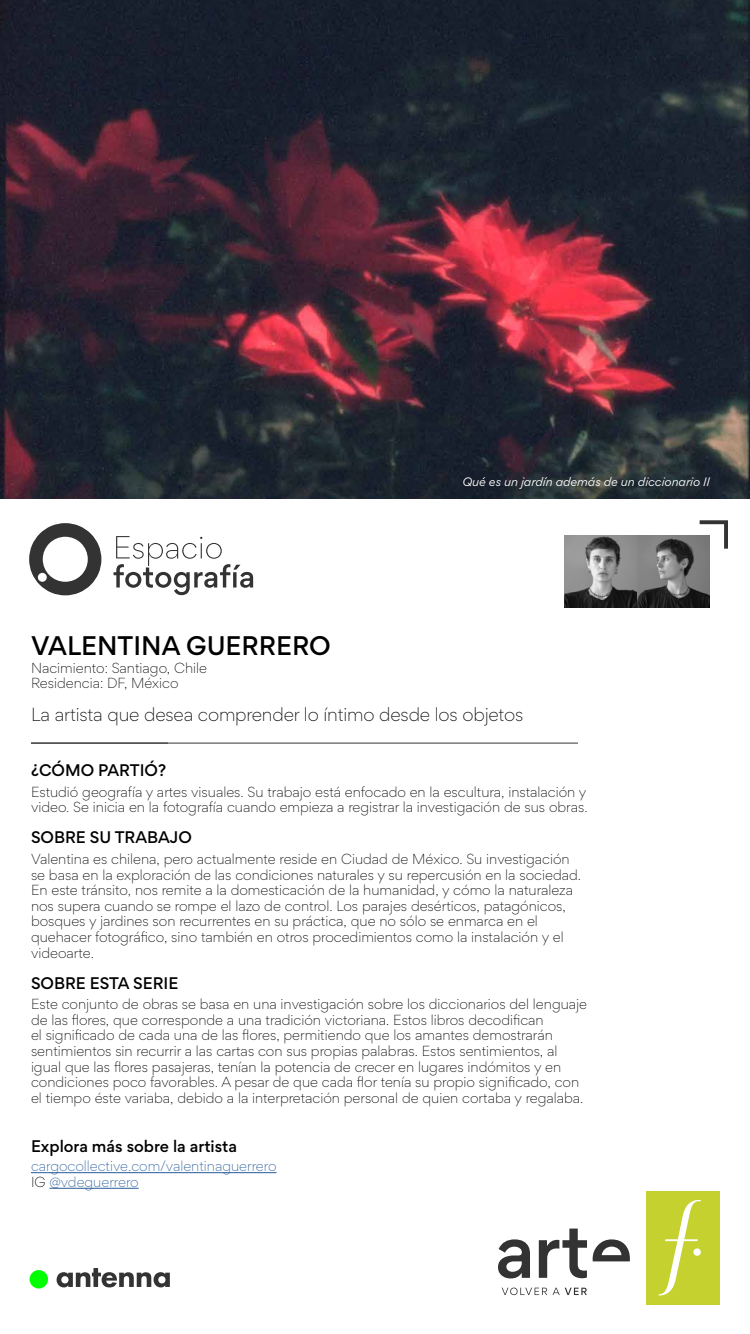
<style>
.page{position:relative;width:750px;height:1334px;background:#fff}
.page>*{position:absolute;margin:0;border:0;box-sizing:border-box;transform-origin:0 0}
.t1{font:500 24px "Gordita";color:#000}
.t2{font:300 17px "Gordita";letter-spacing:-.01em;color:#000}
.t3{font:500 15px "Gordita";color:#000}
.t4{font:300 13px/15.6px "Gordita";color:#000}
.t5{font:300 13px/15.6px "Gordita";color:#275b9b}
.t6{font:italic 11px "Gordita";color:#fff}
.s1{color:#000}
</style>
<div class="page">
<img style="left:0;top:0;width:750px;height:499px">
<svg style="left:57px;top:1268px;width:113px;height:19px"></svg>
<div style="left:30px;top:1270px;width:18px;height:19px;background:#0f0;border-radius:50%"></div>
<svg style="left:498px;top:1239px;width:32px;height:39px"></svg>
<svg style="left:539px;top:1229px;width:48px;height:49px"></svg>
<svg style="left:593px;top:1239px;width:37px;height:22px"></svg>
<div style="left:646px;top:1191px;width:73px;height:113px;background:#c4d12e"></div>
<svg style="left:659px;top:1200px;width:42px;height:95px"></svg>
<svg style="left:502px;top:1288px;width:85px;height:7px"></svg>
<svg style="left:29px;top:523px;width:72px;height:72px"></svg>
<svg style="left:114px;top:536px;width:139px;height:59px"></svg>
<hr style="left:31px;top:743px;width:547px;height:1px;background:#333">
<svg style="left:700px;top:520px;width:28px;height:29px"></svg>
<hr style="left:31px;top:1172px;width:246px;height:1px;background:#275b9b">
<hr style="left:49px;top:1188px;width:90px;height:1px;background:#275b9b">
<img style="left:564px;top:535px;width:146px;height:73px">
<p class="t6" style="left:462px;top:474px;width:249px">Qué es un jardín además de un diccionario II</p>
<h1 class="t1" style="left:31px;top:627px;width:301px">VALENTINA GUERRERO</h1>
<p class="t4" style="left:31px;top:659px;width:178px">Nacimiento: Santiago, Chile<br>Residencia: DF, México</p>
<h2 class="t2" style="left:31px;top:702px;width:494px">La artista que desea comprender lo íntimo desde los objetos</h2>
<p class="t3" style="left:31px;top:759px;width:137px">¿CÓMO PARTIÓ?</p>
<p class="t4" style="left:31px;top:783px;width:558px">Estudió geografía y artes visuales. Su trabajo está enfocado en la escultura, instalación y video. Se inicia en la fotografía cuando empieza a registrar la investigación de sus obras.</p>
<p class="t3" style="left:31px;top:826px;width:162px">SOBRE SU TRABAJO</p>
<p class="t4" style="left:31px;top:851px;width:552px">Valentina es chilena, pero actualmente reside en Ciudad de México. Su investigación se basa en la exploración de las condiciones naturales y su repercusión en la sociedad.<br>En este tránsito, nos remite a la domesticación de la humanidad, y cómo la naturaleza nos supera cuando se rompe el lazo de control. Los parajes desérticos, patagónicos, bosques y jardines son recurrentes en su práctica, que no sólo se enmarca en el quehacer fotográfico, sino también en otros procedimientos como la instalación y el videoarte.</p>
<p class="t3" style="left:31px;top:972px;width:149px">SOBRE ESTA SERIE</p>
<p class="t4" style="left:31px;top:996px;width:558px">Este conjunto de obras se basa en una investigación sobre los diccionarios del lenguaje de las flores, que corresponde a una tradición victoriana. Estos libros decodifican<br>el significado de cada una de las flores, permitiendo que los amantes demostrarán sentimientos sin recurrir a las cartas con sus propias palabras. Estos sentimientos, al igual que las flores pasajeras, tenían la potencia de crecer en lugares indómitos y en condiciones poco favorables. A pesar de que cada flor tenía su propio significado, con el tiempo éste variaba, debido a la interpretación personal de quien cortaba y regalaba.</p>
<p class="t3" style="left:31px;top:1135px;width:208px">Explora más sobre la artista</p>
<p class="t5" style="left:31px;top:1158px;width:247px">cargocollective.com/valentinaguerrero<br><span class="s1">IG</span> @vdeguerrero</p>
</div>
